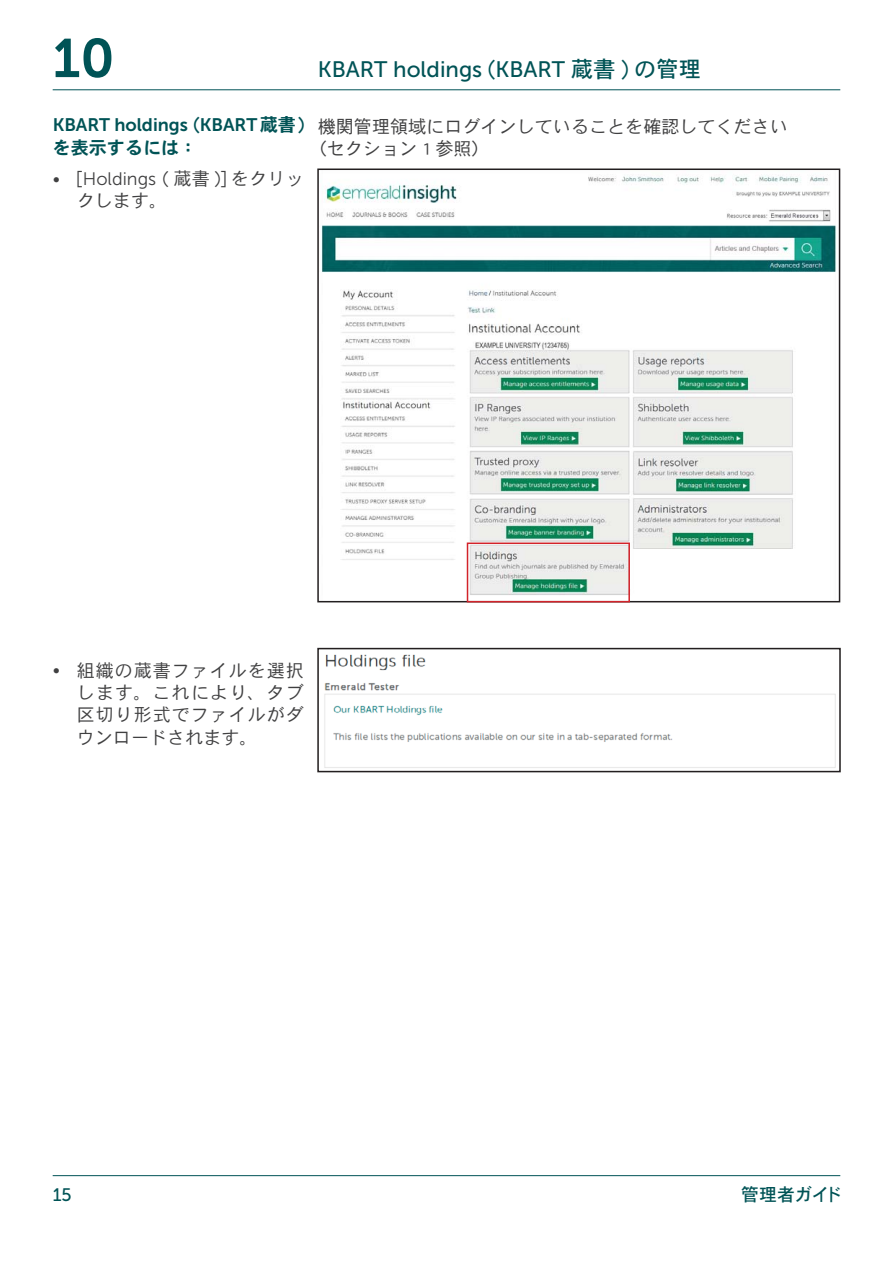
<style>
.page{position:relative;width:893px;height:1263px;background:#fff}
.page>*{position:absolute;margin:0;border:0;box-sizing:border-box;transform-origin:0 0}
.t1{font:54.15px "Museo Sans 700";color:#005356}
.t2{font:22.35px "Museo Sans 500";color:#005356}
.t3{font:18.15px/22.4px "DFHS Gothic Std W3 90 pv RKSJ H";color:#404041}
.t4{font:18.15px "Museo Sans 700";color:#005356}
.t5{font:18.15px "DFHS Gothic Std W7 90 pv RKSJ H";color:#005356}
.t6{font:18px "DFHS Gothic Std W5 90 pv RKSJ H";letter-spacing:-.02em;color:#005356}
.t7{font:18px "Museo Sans 500";color:#005356}
.s1{font-family:"DFHS Gothic Std W7 90 pv RKSJ H"}
.s2{font-family:"Museo Sans 300"}
.s3{font-family:"DFHS Gothic Std W5 90 pv RKSJ H"}
</style>
<div class="page">
<hr style="left:53px;top:1175px;width:787px;height:1px;background:#005356">
<hr style="left:53px;top:90px;width:787px;height:1px;background:#005356">
<img style="left:324px;top:654px;width:512px;height:114px">
<div style="left:317px;top:648px;width:524px;height:124px;border:2px solid #231f20"></div>
<img style="left:321px;top:175px;width:515px;height:424px">
<div style="left:317px;top:169px;width:523px;height:433px;border:2px solid #231f20"></div>
<div style="left:467px;top:543px;width:163px;height:59px;border:2px solid #d2232a"></div>
<h1 class="t1" style="left:53px;top:39px;width:63px">10</h1>
<p class="t4" style="left:53px;top:118px;width:253px">KBART holdings <span class="s1">(</span>KBART<span class="s1">蔵書)</span></p>
<p class="t5" style="left:53px;top:140px;width:146px">を表示するには：</p>
<p class="t3" style="left:77px;top:169px;width:229px;text-indent:-24px"><span class="s2">•</span> [<span class="s2">Holdings</span> ( 蔵書 )] をクリックします。</p>
<p class="t2" style="left:318px;top:61px;width:385px">KBART holdings <span class="s3">(</span>KBART <span class="s3">蔵書 ) の管理</span></p>
<p class="t3" style="left:309px;top:117px;width:481px;text-indent:9px">機関管理領域にログインしていることを確認してください（セクション 1 参照）</p>
<p class="t3" style="left:77px;top:661px;width:229px;text-align:justify;text-indent:-24px"><span class="s2">•</span> 組織の蔵書ファイルを選択します。これにより、タブ区切り形式でファイルがダウンロードされます。</p>
<p class="t7" style="left:53px;top:1188px;width:20px">15</p>
<p class="t6" style="left:741px;top:1188px;width:103px">管理者ガイド</p>
</div>
